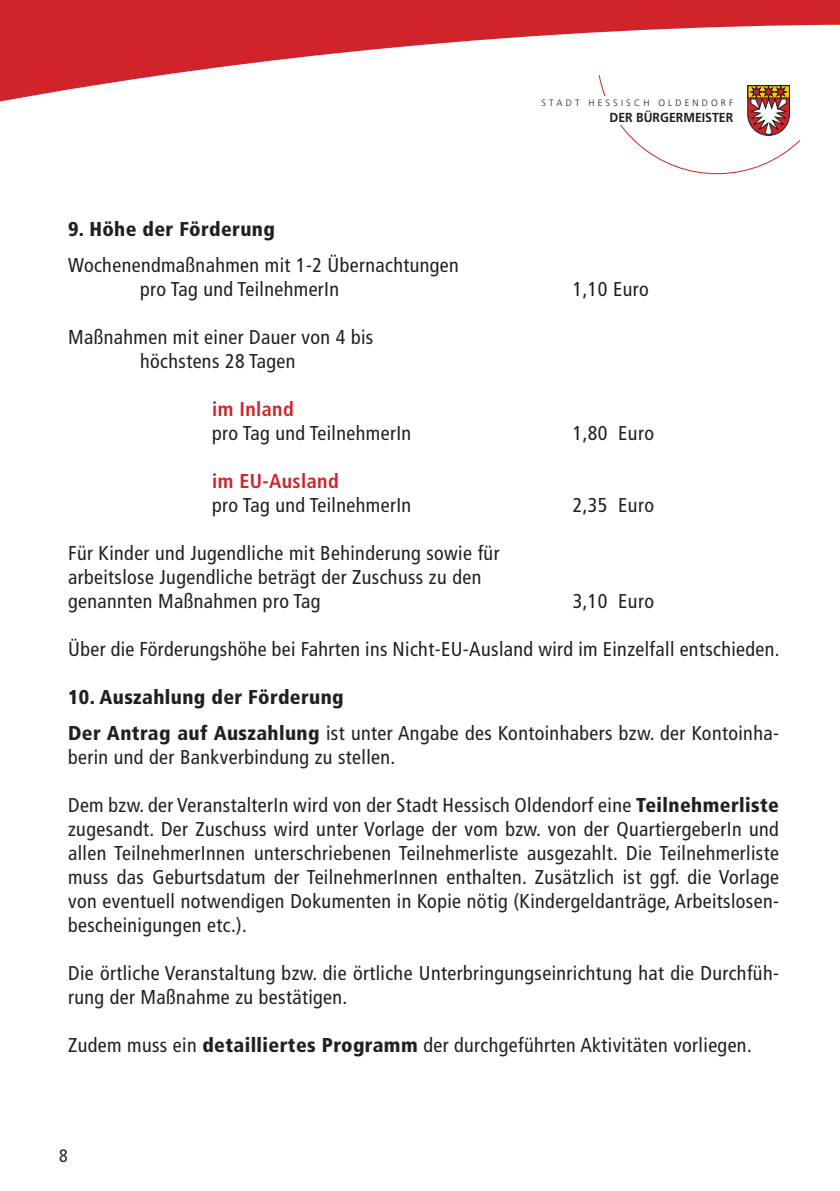
<style>
.page{position:relative;width:840px;height:1191px;background:#fff}
.page>*{position:absolute;margin:0;border:0;box-sizing:border-box;transform-origin:0 0}
.t1{font:condensed 20px/24px "Frutiger LT Pro";letter-spacing:.02em;color:#231f20}
.t2{font:900 condensed 20px/36px "Frutiger LT Pro";letter-spacing:.02em;color:#231f20}
.t3{font:700 condensed 20px "Frutiger LT Pro";letter-spacing:.02em;color:#d1232a}
.t4{font:condensed 18px "Frutiger LT Pro";color:#231f20}
.t5{font:700 13px "Frutiger LT Pro";color:#231f20;scale:.94 1}
.t6{font:300 9.2px "Frutiger LT Pro";letter-spacing:.34em;color:#231f20}
.s1{font-weight:400}
.s2{font-weight:900}
</style>
<div class="page">
<svg style="left:0;top:0;width:839px;height:175px"></svg>
<div style="left:595px;top:96px;width:49px;height:29px;background:#fff"></div>
<svg style="left:598px;top:74px;width:202px;height:100px"></svg>
<p class="t2" style="left:68px;top:211px;width:208px">9. Höhe der Förderung</p>
<p class="t1" style="left:140px;top:253px;width:320px;text-indent:-72px">Wochenendmaßnahmen mit 1-2 Übernachtungen pro Tag und TeilnehmerIn</p>
<p class="t6" style="left:541px;top:98px;width:193px">STADT HESSISCH OLDENDORF</p>
<p class="t5" style="left:609px;top:109px;width:133px">DER BÜRGERMEISTER</p>
<p class="t1" style="left:572px;top:277px;width:78px">1,10 Euro</p>
<p class="t1" style="left:68px;top:325px;width:306px;text-align:center">Maßnahmen mit einer Dauer von 4 bis höchstens 28 Tagen</p>
<p class="t3" style="left:212px;top:397px;width:83px">im Inland</p>
<p class="t1" style="left:212px;top:421px;width:200px">pro Tag und TeilnehmerIn</p>
<p class="t1" style="left:572px;top:421px;width:83px">1,80 Euro</p>
<p class="t3" style="left:212px;top:469px;width:128px">im EU-Ausland</p>
<p class="t1" style="left:212px;top:493px;width:200px">pro Tag und TeilnehmerIn</p>
<p class="t1" style="left:572px;top:493px;width:83px">2,35 Euro</p>
<p class="t1" style="left:68px;top:541px;width:433px">Für Kinder und Jugendliche mit Behinderung sowie für arbeitslose Jugendliche beträgt der Zuschuss zu den genannten Maßnahmen pro Tag</p>
<p class="t1" style="left:572px;top:589px;width:83px">3,10 Euro</p>
<p class="t1" style="left:68px;top:637px;width:712px">Über die Förderungshöhe bei Fahrten ins Nicht-EU-Ausland wird im Einzelfall entschieden.</p>
<p class="t2" style="left:68px;top:679px;width:712px">10. Auszahlung der Förderung<br>Der Antrag auf Auszahlung <span class="s1">ist unter Angabe des Kontoinhabers bzw. der Kontoinha-</span></p>
<p class="t1" style="left:68px;top:745px;width:328px">berin und der Bankverbindung zu stellen.</p>
<p class="t1" style="left:68px;top:793px;width:712px;text-align:justify">Dem bzw. der VeranstalterIn wird von der Stadt Hessisch Oldendorf eine <span class="s2">Teilnehmerliste </span>zugesandt. Der Zuschuss wird unter Vorlage der vom bzw. von der QuartiergeberIn und allen TeilnehmerInnen unterschriebenen Teilnehmerliste ausgezahlt. Die Teilnehmerliste muss das Geburtsdatum der TeilnehmerInnen enthalten. Zusätzlich ist ggf. die Vorlage von eventuell notwendigen Dokumenten in Kopie nötig (Kindergeldanträge, Arbeitslosen&shy;bescheinigungen etc.).</p>
<p class="t1" style="left:68px;top:961px;width:712px">Die örtliche Veranstaltung bzw. die örtliche Unterbringungseinrichtung hat die Durchfüh&shy;rung der Maßnahme zu bestätigen.</p>
<p class="t1" style="left:68px;top:1033px;width:684px">Zudem muss ein <span class="s2">detailliertes Programm</span> der durchgeführten Aktivitäten vorliegen.</p>
<p class="t4" style="left:59px;top:1145px;width:10px">8</p>
</div>
